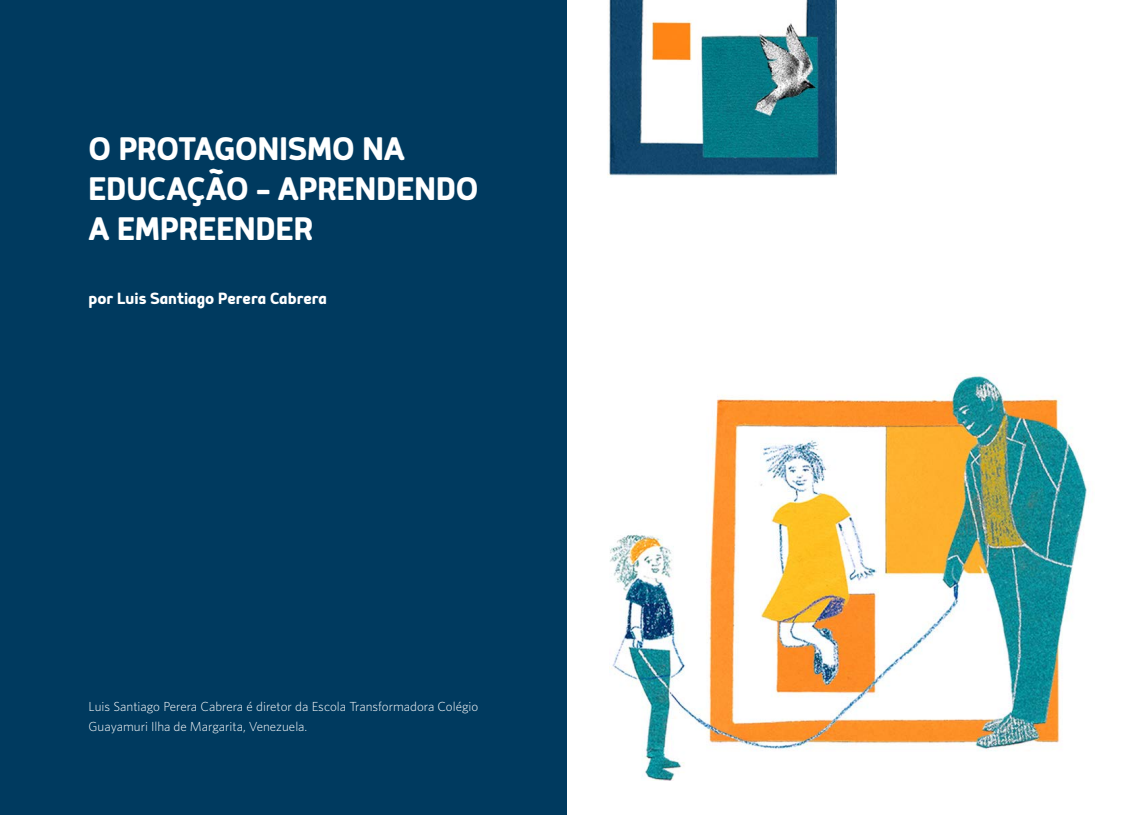
<style>
.page{position:relative;width:1134px;height:815px;background:#fff}
.page>*{position:absolute;margin:0;border:0;box-sizing:border-box;transform-origin:0 0}
.t1{font:700 40px/40px "Mairy";letter-spacing:.005em;color:#fff}
.t2{font:700 20px "Mairy";color:#fff}
.t3{font:300 13.12px/20px "Whitney";color:#fff}
</style>
<div class="page">
<div style="left:0;top:0;width:567px;height:815px;background:#003a5f"></div>
<img style="left:609px;top:374px;width:481px;height:406px">
<img style="left:607px;top:0;width:230px;height:178px">
<h1 class="t1" style="left:89px;top:127px;width:391px">O PROTAGONISMO NA<br>EDUCAÇÃO – APRENDENDO<br>A EMPREENDER</h1>
<h2 class="t2" style="left:89px;top:287px;width:240px">por Luis Santiago Perera Cabrera</h2>
<p class="t3" style="left:89px;top:696px;width:391px">Luis Santiago Perera Cabrera é diretor da Escola Transformadora Colégio<br>Guayamuri Ilha de Margarita, Venezuela.</p>
</div>
